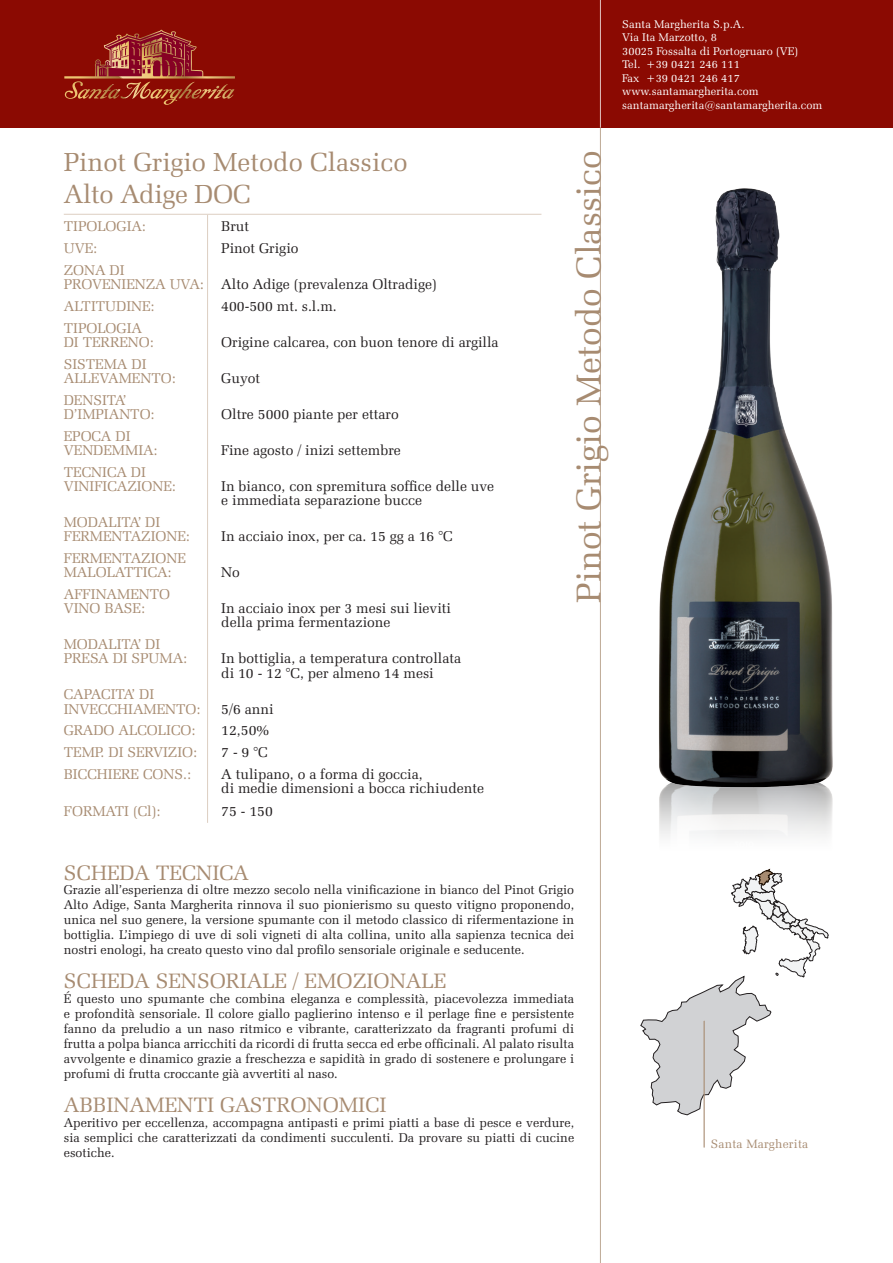
<style>
.page{position:relative;width:893px;height:1263px;background:#fff}
.page>*{position:absolute;margin:0;border:0;box-sizing:border-box;transform-origin:0 0}
.t1{font:34.5px "Zapf Elliptical 711 BT";color:#a78b71}
.t2{font:26.25px "Zapf Elliptical 711 BT";color:#a78b71}
.t3{font:21px "Zapf Elliptical 711 BT";color:#a78b71}
.t4{font:14.25px "Zapf Elliptical 711 BT";color:#231f20}
.t5{font:14.25px "Zapf Elliptical 711 BT";color:#a78b71}
.t6{font:12.75px/15px "Zapf Elliptical 711 BT";color:#231f20;text-align:justify}
.t7{font:12.15px "Zapf Elliptical 711 BT";letter-spacing:.02em;color:#a78b71}
.t8{font:11.25px/13.5px "Zapf Elliptical 711 BT";letter-spacing:.005em;color:#fff}
.s1{color:#a78b71}
</style>
<div class="page">
<div style="left:0;top:0;width:893px;height:128px;background:#8b0a02"></div>
<hr style="left:599px;top:128px;width:3px;height:1135px;background:#a78b71">
<hr style="left:599px;top:0;width:3px;height:128px;background:#fff">
<img style="left:659px;top:797px;width:174px;height:72px">
<img style="left:659px;top:188px;width:174px;height:609px">
<hr style="left:206px;top:215px;width:3px;height:608px;background:#d1bead">
<hr style="left:64px;top:213px;width:477px;height:3px;background:#d1bead">
<svg style="left:640px;top:869px;width:189px;height:246px"></svg>
<hr style="left:704px;top:1021px;width:1px;height:126px;background:#a78b71">
<svg style="left:64px;top:30px;width:164px;height:69px"></svg>
<p class="t2" style="left:64px;top:147px;width:345px">Pinot Grigio Metodo Classico</p>
<p class="t2" style="left:64px;top:178px;width:188px">Alto Adige DOC</p>
<p class="t5" style="left:64px;top:218px;width:84px">TIPOLOGIA:</p>
<p class="t4" style="left:221px;top:218px;width:30px">Brut</p>
<p class="t5" style="left:64px;top:240px;width:35px">UVE:</p>
<p class="t4" style="left:221px;top:240px;width:79px">Pinot Grigio</p>
<p class="t5" style="left:64px;top:261px;width:62px">ZONA DI</p>
<p class="t4" style="left:64px;top:276px;width:374px"><span class="s1">PROVENIENZA UVA:</span> Alto Adige (prevalenza Oltradige)</p>
<p class="t5" style="left:64px;top:297px;width:92px">ALTITUDINE:</p>
<p class="t4" style="left:221px;top:297px;width:117px">400-500 mt. s.l.m.</p>
<p class="t5" style="left:64px;top:319px;width:80px">TIPOLOGIA</p>
<p class="t5" style="left:64px;top:333px;width:91px">DI TERRENO:</p>
<p class="t4" style="left:221px;top:333px;width:279px">Origine calcarea, con buon tenore di argilla</p>
<p class="t5" style="left:64px;top:355px;width:84px">SISTEMA DI</p>
<p class="t5" style="left:64px;top:369px;width:113px">ALLEVAMENTO:</p>
<p class="t4" style="left:221px;top:369px;width:40px">Guyot</p>
<p class="t5" style="left:64px;top:391px;width:64px">DENSITA’</p>
<p class="t5" style="left:64px;top:405px;width:92px">D’IMPIANTO:</p>
<p class="t4" style="left:221px;top:405px;width:179px">Oltre 5000 piante per ettaro</p>
<p class="t5" style="left:64px;top:427px;width:68px">EPOCA DI</p>
<p class="t5" style="left:64px;top:441px;width:95px">VENDEMMIA:</p>
<p class="t4" style="left:221px;top:441px;width:181px">Fine agosto / inizi settembre</p>
<p class="t5" style="left:64px;top:463px;width:84px">TECNICA DI</p>
<p class="t5" style="left:64px;top:477px;width:114px">VINIFICAZIONE:</p>
<p class="t4" style="left:221px;top:477px;width:274px">In bianco, con spremitura soffice delle uve</p>
<p class="t4" style="left:221px;top:492px;width:202px">e immediata separazione bucce</p>
<p class="t5" style="left:64px;top:513px;width:98px">MODALITA’ DI</p>
<p class="t5" style="left:64px;top:528px;width:128px">FERMENTAZIONE:</p>
<p class="t4" style="left:221px;top:528px;width:233px">In acciaio inox, per ca. 15 gg a 16 °C</p>
<p class="t5" style="left:64px;top:549px;width:124px">FERMENTAZIONE</p>
<p class="t5" style="left:64px;top:564px;width:109px">MALOLATTICA:</p>
<p class="t4" style="left:221px;top:564px;width:20px">No</p>
<p class="t5" style="left:64px;top:585px;width:108px">AFFINAMENTO</p>
<p class="t5" style="left:64px;top:600px;width:83px">VINO BASE:</p>
<p class="t4" style="left:221px;top:600px;width:231px">In acciaio inox per 3 mesi sui lieviti</p>
<p class="t4" style="left:221px;top:614px;width:171px">della prima fermentazione</p>
<p class="t5" style="left:64px;top:636px;width:98px">MODALITA’ DI</p>
<p class="t5" style="left:64px;top:650px;width:125px">PRESA DI SPUMA:</p>
<p class="t4" style="left:221px;top:650px;width:241px">In bottiglia, a temperatura controllata</p>
<p class="t4" style="left:221px;top:664px;width:214px">di 10 - 12 °C, per almeno 14 mesi</p>
<p class="t5" style="left:64px;top:686px;width:92px">CAPACITA’ DI</p>
<p class="t5" style="left:64px;top:700px;width:138px">INVECCHIAMENTO:</p>
<p class="t4" style="left:221px;top:700px;width:54px">5/6 anni</p>
<p class="t5" style="left:64px;top:722px;width:133px">GRADO ALCOLICO:</p>
<p class="t4" style="left:221px;top:722px;width:49px">12,50%</p>
<p class="t5" style="left:64px;top:744px;width:135px">TEMP. DI SERVIZIO:</p>
<p class="t4" style="left:221px;top:744px;width:48px">7 - 9 °C</p>
<p class="t5" style="left:64px;top:765px;width:129px">BICCHIERE CONS.:</p>
<p class="t4" style="left:221px;top:765px;width:203px">A tulipano, o a forma di goccia,</p>
<p class="t4" style="left:221px;top:780px;width:264px">di medie dimensioni a bocca richiudente</p>
<p class="t5" style="left:64px;top:802px;width:98px">FORMATI (Cl):</p>
<p class="t4" style="left:221px;top:802px;width:53px">75 - 150</p>
<p class="t8" style="left:622px;top:17px;width:202px">Santa Margherita S.p.A.<br>Via Ita Marzotto, 8<br>30025 Fossalta di Portogruaro (VE)<br>Tel. +39 0421 246 111<br>Fax +39 0421 246 417 www.santamargherita.com santamargherita@santamargherita.com</p>
<p class="t1" style="left:568px;top:602px;width:453px;rotate:-90deg">Pinot Grigio Metodo Classico</p>
<p class="t3" style="left:64px;top:860px;width:186px">SCHEDA TECNICA</p>
<p class="t6" style="left:64px;top:882px;width:512px">Grazie all’esperienza di oltre mezzo secolo nella vinificazione in bianco del Pinot Grigio Alto Adige, Santa Margherita rinnova il suo pionierismo su questo vitigno proponendo, unica nel suo genere, la versione spumante con il metodo classico di rifermentazione in bottiglia. L’impiego di uve di soli vigneti di alta collina, unito alla sapienza tecnica dei nostri enologi, ha creato questo vino dal profilo sensoriale originale e seducente.</p>
<p class="t3" style="left:64px;top:968px;width:384px">SCHEDA SENSORIALE / EMOZIONALE</p>
<p class="t6" style="left:64px;top:991px;width:512px">É questo uno spumante che combina eleganza e complessità, piacevolezza immediata e profondità sensoriale. Il colore giallo paglierino intenso e il perlage fine e persistente fanno da preludio a un naso ritmico e vibrante, caratterizzato da fragranti profumi di frutta a polpa bianca arricchiti da ricordi di frutta secca ed erbe officinali. Al palato risulta avvolgente e dinamico grazie a freschezza e sapidità in grado di sostenere e prolungare i profumi di frutta croccante già avvertiti al naso.</p>
<p class="t3" style="left:64px;top:1092px;width:324px">ABBINAMENTI GASTRONOMICI</p>
<p class="t6" style="left:64px;top:1115px;width:512px">Aperitivo per eccellenza, accompagna antipasti e primi piatti a base di pesce e verdure, sia semplici che caratterizzati da condimenti succulenti. Da provare su piatti di cucine esotiche.</p>
<p class="t7" style="left:711px;top:1136px;width:99px">Santa Margherita</p>
</div>
